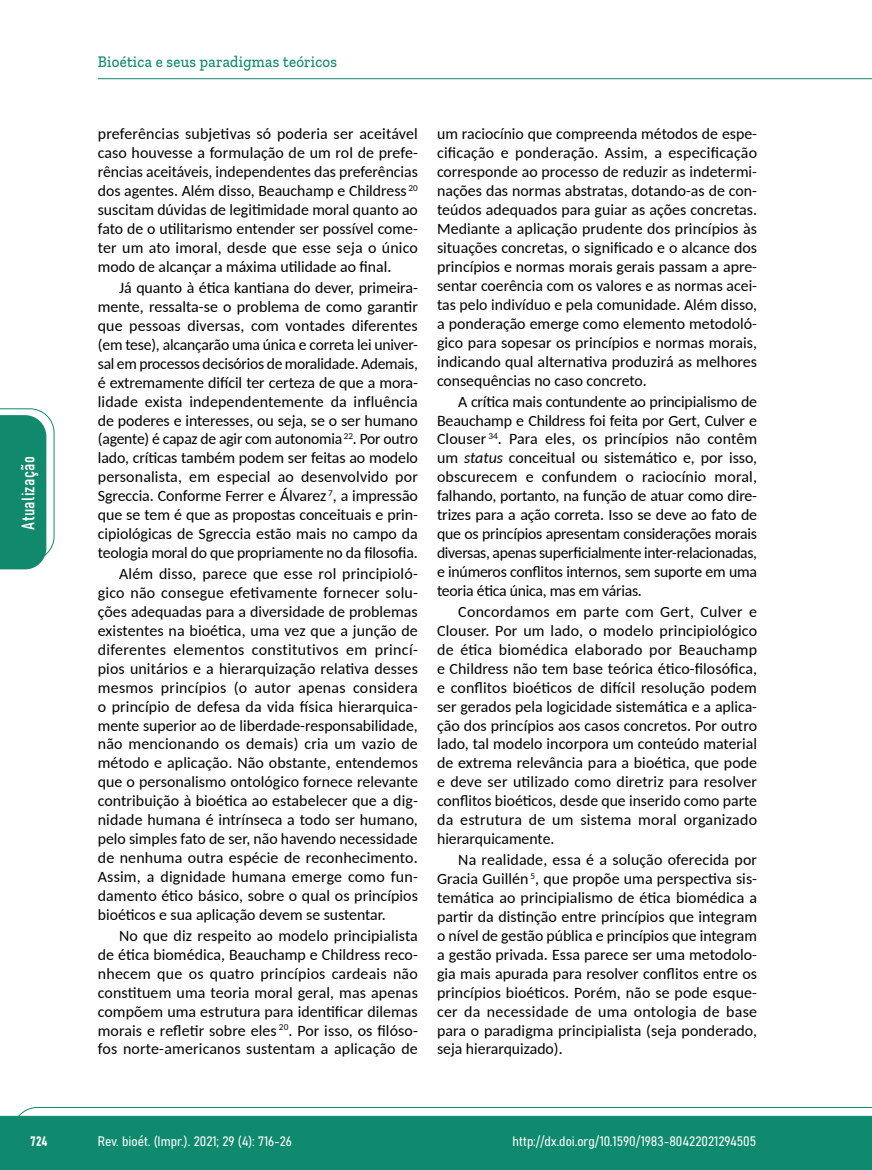
<style>
.page{position:relative;width:872px;height:1170px;background:#fff}
.page>*{position:absolute;margin:0;border:0;box-sizing:border-box;transform-origin:0 0}
.t1{font:18px "Bahnschrift";letter-spacing:.02em;color:#fff}
.t2{font:500 16.5px "Zilla Slab";letter-spacing:.02em;color:#108a6e;scale:.9 1}
.t3{font:15.75px/18.9px "Carlito";color:#000;text-align:justify}
.t4{font:13.5px "Bahnschrift";color:#fff}
.s1{font-style:italic}
</style>
<div class="page">
<svg style="left:12px;top:1107px;width:860px;height:62px;background:#2e9880"></svg>
<hr style="left:98px;top:78px;width:774px;height:1px;background:#108a6e">
<svg style="left:0;top:408px;width:55px;height:161px"></svg>
<p class="t1" style="left:15px;top:529px;width:75px;rotate:-90deg">Atualização</p>
<p class="t2" style="left:98px;top:53px;width:267px">Bioética e seus paradigmas teóricos</p>
<p class="t3" style="left:98px;top:124px;width:321px">preferências subjetivas só poderia ser aceitável caso houvesse a formulação de um rol de prefe&shy;rências aceitáveis, independentes das preferências dos agentes. Além disso, Beauchamp e Childress <sup>20 </sup>suscitam dúvidas de legitimidade moral quanto ao fato de o utilitarismo entender ser possível come&shy;ter um ato imoral, desde que esse seja o único modo de alcançar a máxima utilidade ao final.</p>
<p class="t3" style="left:98px;top:277px;width:322px;text-indent:21px">Já quanto à ética kantiana do dever, primeira&shy;mente, ressalta-se o problema de como garantir que pessoas diversas, com vontades diferentes (em tese), alcançarão uma única e correta lei univer&shy;sal em processos decisórios de moralidade. Ademais, é extremamente difícil ter certeza de que a mora&shy;lidade exista independentemente da influência de poderes e interesses, ou seja, se o ser humano (agente) é capaz de agir com autonomia <sup>22</sup>. Por outro lado, críticas também podem ser feitas ao modelo personalista, em especial ao desenvolvido por Sgreccia. Conforme Ferrer e Álvarez <sup>7</sup>, a impressão que se tem é que as propostas conceituais e prin&shy;cipiológicas de Sgreccia estão mais no campo da teologia moral do que propriamente no da filosofia.</p>
<p class="t3" style="left:98px;top:563px;width:322px;text-indent:21px">Além disso, parece que esse rol principioló&shy;gico não consegue efetivamente fornecer solu&shy;ções adequadas para a diversidade de problemas existentes na bioética, uma vez que a junção de diferentes elementos constitutivos em princí&shy;pios unitários e a hierarquização relativa desses mesmos princípios (o autor apenas considera o princípio de defesa da vida física hierarquica&shy;mente superior ao de liberdade-responsabilidade, não mencionando os demais) cria um vazio de método e aplicação. Não obstante, entendemos que o personalismo ontológico fornece relevante contribuição à bioética ao estabelecer que a dig&shy;nidade humana é intrínseca a todo ser humano, pelo simples fato de ser, não havendo necessidade de nenhuma outra espécie de reconhecimento.<br>Assim, a dignidade humana emerge como fun&shy;damento ético básico, sobre o qual os princípios bioéticos e sua aplicação devem se sustentar.</p>
<p class="t3" style="left:98px;top:925px;width:321px;text-indent:21px">No que diz respeito ao modelo principialista de ética biomédica, Beauchamp e Childress reco&shy;nhecem que os quatro princípios cardeais não constituem uma teoria moral geral, mas apenas compõem uma estrutura para identificar dilemas morais e refletir sobre eles <sup>20</sup>. Por isso, os filóso&shy;fos norte-americanos sustentam a aplicação de</p>
<p class="t3" style="left:437px;top:124px;width:321px">um raciocínio que compreenda métodos de espe&shy;cificação e ponderação. Assim, a especificação corresponde ao processo de reduzir as indetermi&shy;nações das normas abstratas, dotando-as de con&shy;teúdos adequados para guiar as ações concretas.<br>Mediante a aplicação prudente dos princípios às situações concretas, o significado e o alcance dos princípios e normas morais gerais passam a apre&shy;sentar coerência com os valores e as normas acei&shy;tas pelo indivíduo e pela comunidade. Além disso, a ponderação emerge como elemento metodoló&shy;gico para sopesar os princípios e normas morais, indicando qual alternativa produzirá as melhores consequências no caso concreto.</p>
<p class="t3" style="left:437px;top:391px;width:322px;text-indent:21px">A crítica mais contundente ao principialismo de Beauchamp e Childress foi feita por Gert, Culver e Clouser <sup>34</sup>. Para eles, os princípios não contêm um <span class="s1">status</span> conceitual ou sistemático e, por isso, obscurecem e confundem o raciocínio moral, falhando, portanto, na função de atuar como dire&shy;trizes para a ação correta. Isso se deve ao fato de que os princípios apresentam considerações morais diversas, apenas superficialmente inter-relacionadas, e inúmeros conflitos internos, sem suporte em uma teoria ética única, mas em várias.</p>
<p class="t3" style="left:437px;top:601px;width:322px;text-indent:21px">Concordamos em parte com Gert, Culver e Clouser. Por um lado, o modelo principiológico de ética biomédica elaborado por Beauchamp e Childress não tem base teórica ético-filosófica, e conflitos bioéticos de difícil resolução podem ser gerados pela logicidade sistemática e a aplica&shy;ção dos princípios aos casos concretos. Por outro lado, tal modelo incorpora um conteúdo material de extrema relevância para a bioética, que pode e deve ser utilizado como diretriz para resolver conflitos bioéticos, desde que inserido como parte da estrutura de um sistema moral organizado hierarquicamente.</p>
<p class="t3" style="left:437px;top:849px;width:321px;text-indent:21px">Na realidade, essa é a solução oferecida por Gracia Guillén <sup>5</sup>, que propõe uma perspectiva sis&shy;temática ao principialismo de ética biomédica a partir da distinção entre princípios que integram o nível de gestão pública e princípios que integram a gestão privada. Essa parece ser uma metodolo&shy;gia mais apurada para resolver conflitos entre os princípios bioéticos. Porém, não se pode esque&shy;cer da necessidade de uma ontologia de base para o paradigma principialista (seja ponderado, seja hierarquizado).</p>
<p class="t4" style="left:31px;top:1130px;width:18px">724</p>
<p class="t4" style="left:98px;top:1131px;width:195px">Rev. bioét. (Impr.). 2021; 29 (4): 716-26</p>
<p class="t4" style="left:512px;top:1131px;width:245px">http://dx.doi.org/10.1590/1983-80422021294505</p>
</div>
